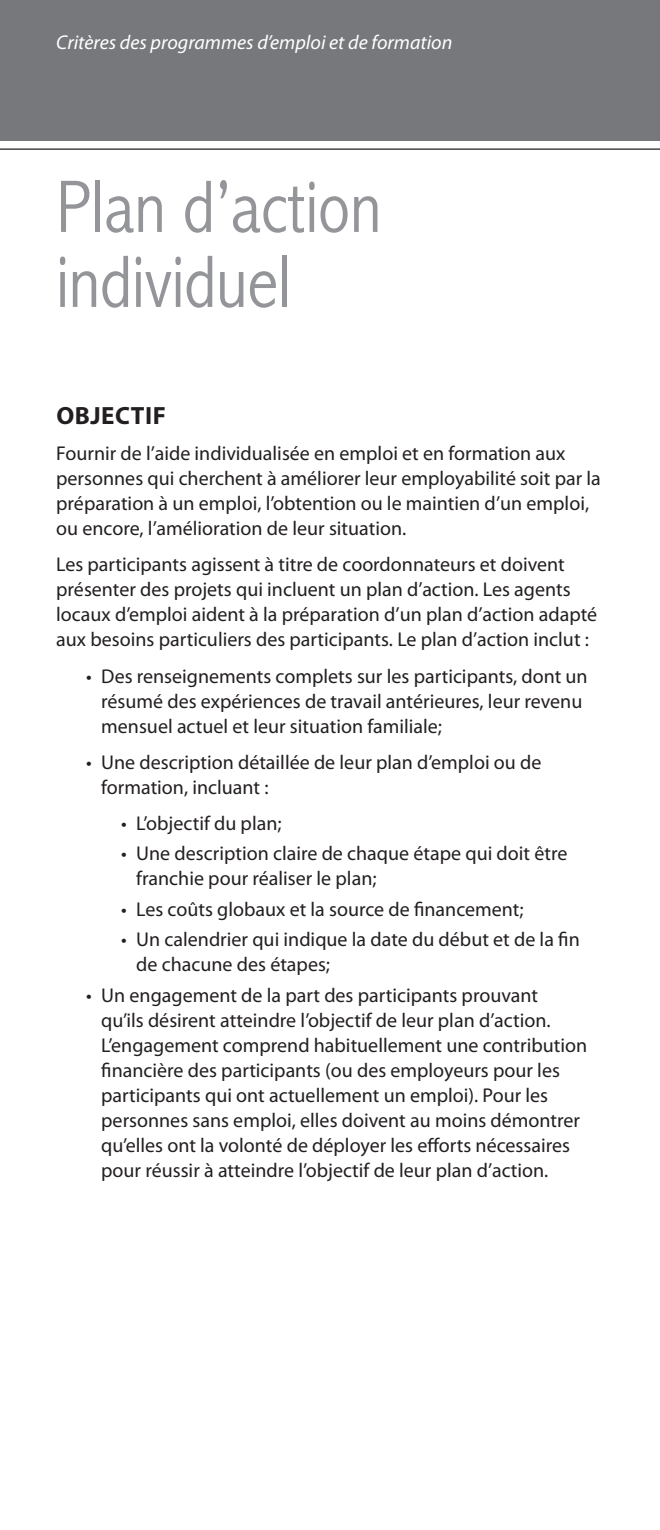
<style>
.page{position:relative;width:660px;height:1530px;background:#fff}
.page>*{position:absolute;margin:0;border:0;box-sizing:border-box;transform-origin:0 0}
._01-Title1{font:300 condensed 75px/75px "Abadi";color:#939598}
._01-Title2{font:700 25px "Myriad Pro";letter-spacing:.02em;color:#231f20}
._03-bullet{font:20px/25px "Myriad Pro";color:#231f20}
._03-body{font:20px/25px "Myriad Pro";color:#231f20}
._03-bullet_2{font:20px/25px "Myriad Pro";color:#231f20}
.t1{font:italic 20px "Myriad Pro";color:#fff}
</style>
<div class="page">
<div style="left:0;top:0;width:660px;height:141px;background:#76787b"></div>
<hr style="left:0;top:148px;width:660px;height:2px;background:#231f20">
<p class="t1" style="left:56px;top:30px;width:398px">Critères des programmes d’emploi et de formation</p>
<p class="_01-Title1" style="left:56px;top:169px;width:327px">Plan d’action individuel</p>
<p class="_01-Title2" style="left:56px;top:401px;width:111px">Objectif</p>
<p class="_03-body" style="left:56px;top:440px;width:546px">Fournir de l’aide individualisée en emploi et en formation aux personnes qui cherchent à améliorer leur employabilité soit par la préparation à un emploi, l’obtention ou le maintien d’un emploi, ou encore, l’amélioration de leur situation.</p>
<p class="_03-body" style="left:56px;top:552px;width:542px">Les participants agissent à titre de coordonnateurs et doivent présenter des projets qui incluent un plan d’action. Les agents locaux d’emploi aident à la préparation d’un plan d’action adapté aux besoins particuliers des participants. Le plan d’action inclut :</p>
<p class="_03-bullet" style="left:101px;top:663px;width:488px;text-indent:-15px">• Des renseignements complets sur les participants, dont un résumé des expériences de travail antérieures, leur revenu mensuel actuel et leur situation familiale;</p>
<p class="_03-bullet" style="left:101px;top:749px;width:442px;text-indent:-15px">• Une description détaillée de leur plan d’emploi ou de formation, incluant :</p>
<p class="_03-bullet_2" style="left:121px;top:810px;width:162px">• L’objectif du plan;</p>
<p class="_03-bullet_2" style="left:136px;top:841px;width:433px;text-indent:-15px">• Une description claire de chaque étape qui doit être franchie pour réaliser le plan;</p>
<p class="_03-bullet_2" style="left:121px;top:896px;width:404px">• Les coûts globaux et la source de financement;</p>
<p class="_03-bullet_2" style="left:136px;top:927px;width:445px;text-indent:-15px">• Un calendrier qui indique la date du début et de la fin de chacune des étapes;</p>
<p class="_03-bullet" style="left:101px;top:982px;width:487px;text-indent:-15px">• Un engagement de la part des participants prouvant<br>qu’ils désirent atteindre l’objectif de leur plan d’action.<br>L’engagement comprend habituellement une contribution financière des participants (ou des employeurs pour les participants qui ont actuellement un emploi). Pour les personnes sans emploi, elles doivent au moins démontrer qu’elles ont la volonté de déployer les efforts nécessaires pour réussir à atteindre l’objectif de leur plan d’action.</p>
</div>
